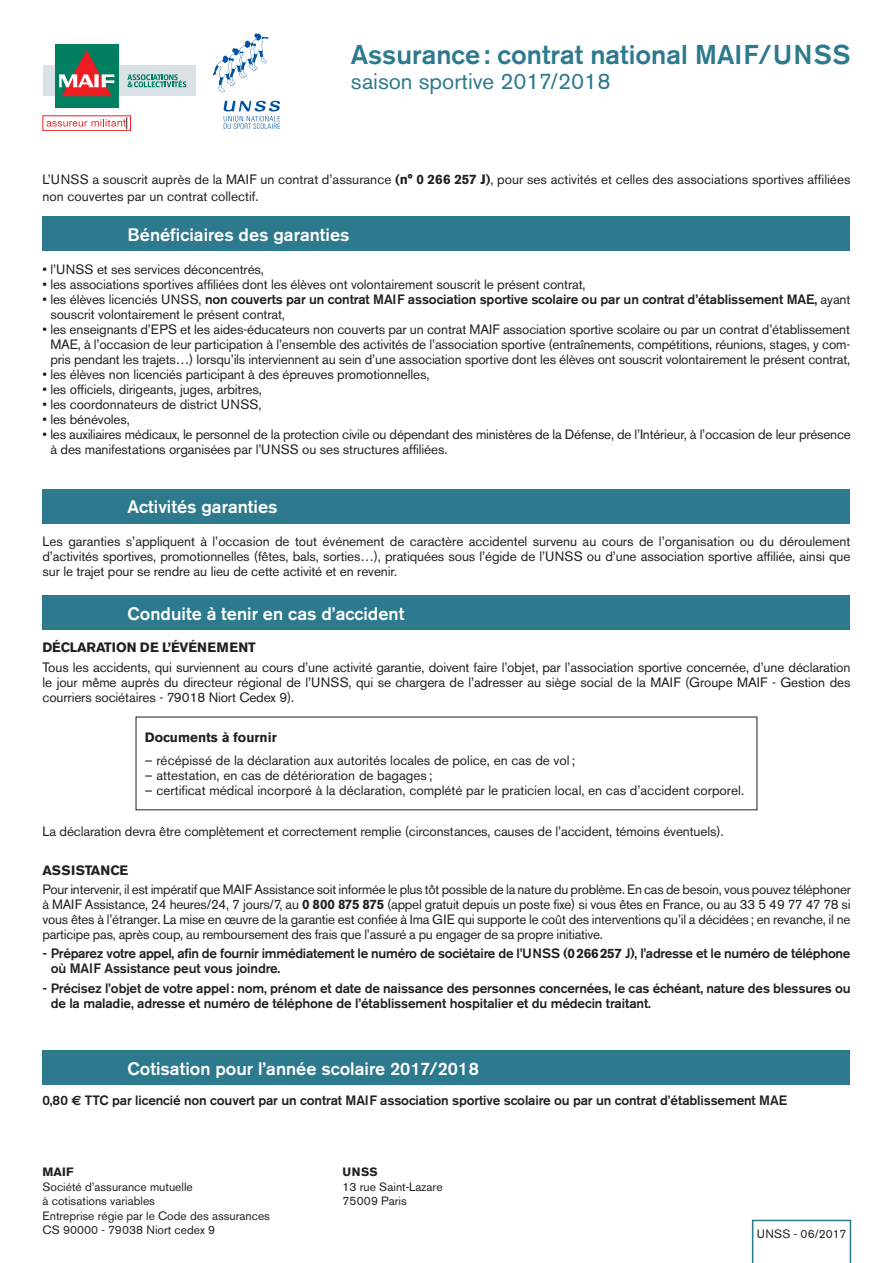
<style>
.page{position:relative;width:893px;height:1263px;background:#fff}
.page>*{position:absolute;margin:0;border:0;box-sizing:border-box;transform-origin:0 0}
.Normal_e{font:500 27px "Akzidenz Grotesk BE";color:#2d798d}
.Normal_e-2{font:22.5px "Akzidenz Grotesk BE";color:#2d798d}
.Normal_e-3{font:500 18px "Akzidenz Grotesk BE";color:#fff}
.Normal_e-4{font:13.5px/15px "Akzidenz Grotesk BE";letter-spacing:-.01em;color:#231f20;text-align:justify}
.Normal_e-5{font:500 13.5px/15px "Akzidenz Grotesk BE";letter-spacing:-.01em;color:#231f20}
.Normal_e-6{font:700 13.5px "Akzidenz Grotesk BE";color:#231f20}
.Normal_e-7{font:12px "Akzidenz Grotesk BE";color:#231f20}
.Normal_e-8{font:12px "Akzidenz Grotesk BE";letter-spacing:.02em;color:#231f20}
.t1{font:700 12px "Akzidenz Grotesk BE";letter-spacing:.03em;color:#231f20}
.s1{font-weight:700}
.s2{font-weight:400}
.s3{font-family:"Euro Sans";font-weight:700}
</style>
<div class="page">
<div style="left:43px;top:217px;width:807px;height:34px;background:#2d798d"></div>
<div style="left:43px;top:489px;width:807px;height:34px;background:#2d798d"></div>
<div style="left:43px;top:595px;width:807px;height:34px;background:#2d798d"></div>
<svg style="left:752px;top:1220px;width:99px;height:43px"></svg>
<svg style="left:213px;top:33px;width:67px;height:96px"></svg>
<div style="left:43px;top:1050px;width:807px;height:34px;background:#2d798d"></div>
<div style="left:43px;top:65px;width:152px;height:31px;background:#dae2e6"></div>
<svg style="left:127px;top:74px;width:59px;height:13px"></svg>
<svg style="left:46px;top:118px;width:82px;height:11px"></svg>
<div style="left:43px;top:116px;width:88px;height:15px;border:1px solid #ee1d23"></div>
<svg style="left:47px;top:117px;width:80px;height:12px"></svg>
<div style="left:55px;top:44px;width:64px;height:64px;background:#007f60"></div>
<svg style="left:59px;top:50px;width:55px;height:46px"></svg>
<p class="Normal_e" style="left:351px;top:38px;width:501px">Assurance: contrat national MAIF/UNSS</p>
<p class="Normal_e-2" style="left:351px;top:68px;width:261px">saison sportive 2017/2018</p>
<p class="Normal_e-4" style="left:43px;top:172px;width:809px;line-height:16.2px">L’UNSS a souscrit auprès de la MAIF un contrat d’assurance <span class="s1">(n° 0 266 257 J)</span>, pour ses activités et celles des associations sportives affiliées non couvertes par un contrat collectif.</p>
<p class="Normal_e-3" style="left:128px;top:224px;width:223px">Bénéficiaires des garanties</p>
<p class="Normal_e-4" style="left:43px;top:262px;width:223px">• l’UNSS et ses services déconcentrés,</p>
<p class="Normal_e-4" style="left:43px;top:277px;width:545px">• les associations sportives affiliées dont les élèves ont volontairement souscrit le présent contrat,</p>
<p class="Normal_e-5" style="left:50px;top:291px;width:801px;text-indent:-8px"><span class="s2">• les élèves licenciés UNSS,</span> non couverts par un contrat MAIF association sportive scolaire ou par un contrat d’établissement MAE, <span class="s2">ayant souscrit volontairement le présent contrat,</span></p>
<p class="Normal_e-4" style="left:43px;top:322px;width:809px;text-align:center">• les enseignants d’EPS et les aides-éducateurs non couverts par un contrat MAIF association sportive scolaire ou par un contrat d’établissement<br>MAE, à l’occasion de leur participation à l’ensemble des activités de l’association sportive (entraînements, compétitions, réunions, stages, y com&shy;pris pendant les trajets…) lorsqu’ils interviennent au sein d’une association sportive dont les élèves ont souscrit volontairement le présent contrat,</p>
<p class="Normal_e-4" style="left:43px;top:367px;width:388px">• les élèves non licenciés participant à des épreuves promotionnelles,</p>
<p class="Normal_e-4" style="left:43px;top:382px;width:221px">• les officiels, dirigeants, juges, arbitres,</p>
<p class="Normal_e-4" style="left:43px;top:397px;width:220px">• les coordonnateurs de district UNSS,</p>
<p class="Normal_e-4" style="left:43px;top:412px;width:89px">• les bénévoles,</p>
<p class="Normal_e-4" style="left:50px;top:427px;width:802px;text-indent:-8px">• les auxiliaires médicaux, le personnel de la protection civile ou dépendant des ministères de la Défense, de l’Intérieur, à l’occasion de leur présence à des manifestations organisées par l’UNSS ou ses structures affiliées.</p>
<p class="Normal_e-3" style="left:128px;top:496px;width:152px">Activités garanties</p>
<p class="Normal_e-4" style="left:43px;top:534px;width:809px">Les garanties s’appliquent à l’occasion de tout événement de caractère accidentel survenu au cours de l’organisation ou du déroulement d’activités sportives, promotionnelles (fêtes, bals, sorties…), pratiquées sous l’égide de l’UNSS ou d’une association sportive affiliée, ainsi que sur le trajet pour se rendre au lieu de cette activité et en revenir.</p>
<p class="Normal_e-3" style="left:128px;top:602px;width:278px">Conduite à tenir en cas d’accident</p>
<p class="Normal_e-6" style="left:43px;top:640px;width:215px">DÉCLARATION DE L’ÉVÉNEMENT</p>
<p class="Normal_e-4" style="left:43px;top:659px;width:809px">Tous les accidents, qui surviennent au cours d’une activité garantie, doivent faire l’objet, par l’association sportive concernée, d’une déclaration le jour même auprès du directeur régional de l’UNSS, qui se chargera de l’adresser au siège social de la MAIF (Groupe MAIF - Gestion des courriers sociétaires - 79018 Niort Cedex 9).</p>
<p class="Normal_e-6" style="left:145px;top:729px;width:133px">Documents à fournir</p>
<p class="Normal_e-4" style="left:145px;top:753px;width:432px">– récépissé de la déclaration aux autorités locales de police, en cas de vol;</p>
<p class="Normal_e-4" style="left:145px;top:768px;width:289px">– attestation, en cas de détérioration de bagages ;</p>
<p class="Normal_e-4" style="left:145px;top:783px;width:601px">– certificat médical incorporé à la déclaration, complété par le praticien local, en cas d’accident corporel.</p>
<p class="Normal_e-4" style="left:43px;top:824px;width:683px">La déclaration devra être complètement et correctement remplie (circonstances, causes de l’accident, témoins éventuels).</p>
<p class="Normal_e-6" style="left:43px;top:862px;width:87px">ASSISTANCE</p>
<p class="Normal_e-4" style="left:43px;top:882px;width:810px">Pour intervenir, il est impératif que MAIF Assistance soit informée le plus tôt possible de la nature du problème. En cas de besoin, vous pouvez téléphoner à MAIF Assistance, 24 heures/24, 7 jours/7, au <span class="s1">0 800 875 875</span> (appel gratuit depuis un poste fixe) si vous êtes en France, ou au 33 5 49 77 47 78 si vous êtes à l’étranger. La mise en œuvre de la garantie est confiée à Ima GIE qui supporte le coût des interventions qu’il a décidées; en revanche, il ne participe pas, après coup, au remboursement des frais que l’assuré a pu engager de sa propre initiative.</p>
<p class="Normal_e-5" style="left:51px;top:946px;width:801px;text-indent:-8px">- Préparez votre appel, afin de fournir immédiatement le numéro de sociétaire de l’UNSS (<span class="s1">0266257</span> J), l’adresse et le numéro de téléphone où MAIF Assistance peut vous joindre.</p>
<p class="Normal_e-5" style="left:51px;top:980px;width:801px;text-indent:-8px">- Précisez l’objet de votre appel: nom, prénom et date de naissance des personnes concernées, le cas échéant, nature des blessures ou de la maladie, adresse et numéro de téléphone de l’établissement hospitalier et du médecin traitant.</p>
<p class="Normal_e-3" style="left:128px;top:1057px;width:353px">Cotisation pour l’année scolaire 2017/2018</p>
<p class="Normal_e-5" style="left:43px;top:1093px;width:746px">0,80 <span class="s3">€</span> TTC par licencié non couvert par un contrat MAIF association sportive scolaire ou par un contrat d’établissement MAE</p>
<p class="t1" style="left:43px;top:1165px;width:33px">MAIF</p>
<p class="Normal_e-7" style="left:43px;top:1179px;width:152px">Société d’assurance mutuelle</p>
<p class="Normal_e-7" style="left:43px;top:1194px;width:114px">à cotisations variables</p>
<p class="Normal_e-7" style="left:43px;top:1208px;width:229px">Entreprise régie par le Code des assurances</p>
<p class="Normal_e-7" style="left:43px;top:1222px;width:174px">CS 90000 - 79038 Niort cedex 9</p>
<p class="t1" style="left:343px;top:1165px;width:37px">UNSS</p>
<p class="Normal_e-7" style="left:343px;top:1179px;width:102px">13 rue Saint-Lazare</p>
<p class="Normal_e-7" style="left:343px;top:1194px;width:66px">75009 Paris</p>
<p class="Normal_e-8" style="left:757px;top:1227px;width:91px">UNSS - 06/2017</p>
</div>
